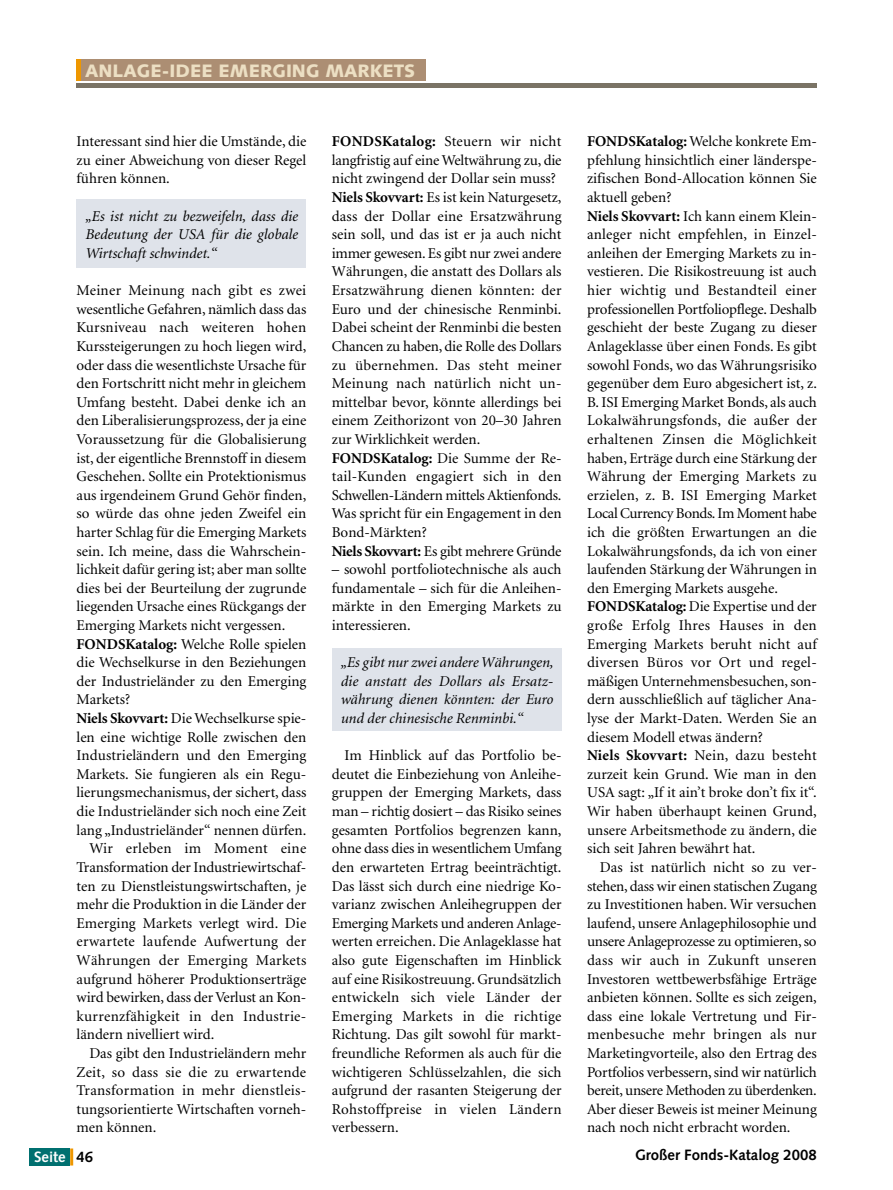
<style>
.page{position:relative;width:893px;height:1190px;background:#fff}
.page>*{position:absolute;margin:0;border:0;box-sizing:border-box;transform-origin:0 0}
.t1{font:900 18px "Syntax";color:#ecdfc3}
.t2{font:15px/18.6px "Minion";color:#000;text-align:justify}
.t3{font:italic 15px/18.6px "Minion";color:#000;text-align:justify}
.t4{font:15px "Minion";letter-spacing:.02em;color:#000}
.t5{font:700 15px "Syntax";color:#000}
.t6{font:700 15px "Syntax";color:#fff}
.s1{font-weight:700}
</style>
<div class="page">
<div style="left:332px;top:648px;width:229px;height:82px;background:#dfe3ea"></div>
<div style="left:77px;top:200px;width:229px;height:68px;background:#dfe3ea"></div>
<hr style="left:70px;top:1148px;width:3px;height:17px;background:#ee9700">
<div style="left:30px;top:1148px;width:40px;height:17px;background:#007070"></div>
<hr style="left:77px;top:83px;width:739px;height:4px;background:#7a7365">
<div style="left:77px;top:60px;width:348px;height:21px;background:#ac8e73"></div>
<hr style="left:77px;top:60px;width:4px;height:21px;background:#ee9700">
<p class="t1" style="left:85px;top:63px;width:331px">ANLAGE-IDEE EMERGING MARKETS</p>
<p class="t6" style="left:34px;top:1150px;width:33px">Seite</p>
<p class="t2" style="left:77px;top:133px;width:231px">Interessant sind hier die Umstände, die zu einer Abweichung von dieser Regel führen können.</p>
<p class="t3" style="left:85px;top:208px;width:214px">„Es ist nicht zu bezweifeln, dass die Bedeutung der USA für die globale Wirtschaft schwindet.“</p>
<p class="t4" style="left:77px;top:284px;width:231px">Meiner Meinung nach gibt es zwei</p>
<p class="t2" style="left:77px;top:301px;width:231px">wesentliche Gefahren, nämlich dass das</p>
<p class="t4" style="left:77px;top:322px;width:231px">Kursniveau nach weiteren hohen</p>
<p class="t2" style="left:77px;top:338px;width:231px">Kurssteigerungen zu hoch liegen wird,</p>
<p class="t2" style="left:77px;top:357px;width:231px">oder dass die wesentlichste Ursache für</p>
<p class="t2" style="left:77px;top:375px;width:231px">den Fortschritt nicht mehr in gleichem</p>
<p class="t2" style="left:77px;top:394px;width:231px">Umfang besteht. Dabei denke ich an</p>
<p class="t2" style="left:77px;top:412px;width:231px">den Liberalisierungsprozess, der ja eine</p>
<p class="t2" style="left:77px;top:431px;width:231px">Voraussetzung für die Globalisierung</p>
<p class="t2" style="left:77px;top:450px;width:231px">ist, der eigentliche Brennstoff in diesem</p>
<p class="t2" style="left:77px;top:468px;width:231px">Geschehen. Sollte ein Protektionismus</p>
<p class="t2" style="left:77px;top:487px;width:231px">aus irgendeinem Grund Gehör finden,</p>
<p class="t2" style="left:77px;top:505px;width:231px">so würde das ohne jeden Zweifel ein</p>
<p class="t2" style="left:77px;top:524px;width:231px">harter Schlag für die Emerging Markets</p>
<p class="t2" style="left:77px;top:543px;width:231px">sein. Ich meine, dass die Wahrschein-</p>
<p class="t2" style="left:77px;top:561px;width:231px">lichkeit dafür gering ist; aber man sollte</p>
<p class="t2" style="left:77px;top:580px;width:231px">dies bei der Beurteilung der zugrunde</p>
<p class="t2" style="left:77px;top:598px;width:231px">liegenden Ursache eines Rückgangs der</p>
<p class="t2" style="left:77px;top:617px;width:210px">Emerging Markets nicht vergessen.</p>
<p class="t2" style="left:77px;top:636px;width:231px"><span class="s1">FONDSKatalog:</span> Welche Rolle spielen</p>
<p class="t2" style="left:77px;top:654px;width:231px">die Wechselkurse in den Beziehungen</p>
<p class="t2" style="left:77px;top:673px;width:231px">der Industrieländer zu den Emerging</p>
<p class="t2" style="left:77px;top:691px;width:55px">Markets?</p>
<p class="t2" style="left:77px;top:710px;width:231px"><span class="s1">Niels Skovvart:</span> Die Wechselkurse spie-</p>
<p class="t2" style="left:77px;top:729px;width:231px">len eine wichtige Rolle zwischen den</p>
<p class="t2" style="left:77px;top:747px;width:231px">Industrieländern und den Emerging</p>
<p class="t2" style="left:77px;top:766px;width:231px">Markets. Sie fungieren als ein Regu-</p>
<p class="t2" style="left:77px;top:784px;width:231px">lierungsmechanismus, der sichert, dass</p>
<p class="t2" style="left:77px;top:803px;width:231px">die Industrieländer sich noch eine Zeit</p>
<p class="t2" style="left:77px;top:822px;width:231px">lang „Industrieländer“ nennen dürfen.</p>
<p class="t4" style="left:89px;top:842px;width:218px">Wir erleben im Moment eine</p>
<p class="t2" style="left:77px;top:859px;width:231px">Transformation der Industriewirtschaf-</p>
<p class="t2" style="left:77px;top:877px;width:231px">ten zu Dienstleistungswirtschaften, je</p>
<p class="t2" style="left:77px;top:896px;width:231px">mehr die Produktion in die Länder der</p>
<p class="t2" style="left:77px;top:915px;width:231px">Emerging Markets verlegt wird. Die</p>
<p class="t4" style="left:77px;top:935px;width:231px">erwartete laufende Aufwertung der</p>
<p class="t4" style="left:77px;top:954px;width:231px">Währungen der Emerging Markets</p>
<p class="t2" style="left:77px;top:970px;width:231px">aufgrund höherer Produktionserträge</p>
<p class="t2" style="left:77px;top:989px;width:231px">wird bewirken, dass der Verlust an Kon-</p>
<p class="t4" style="left:77px;top:1010px;width:231px">kurrenzfähigkeit in den Industrie-</p>
<p class="t2" style="left:77px;top:1026px;width:139px">ländern nivelliert wird.</p>
<p class="t2" style="left:89px;top:1045px;width:218px">Das gibt den Industrieländern mehr</p>
<p class="t2" style="left:77px;top:1063px;width:231px">Zeit, so dass sie die zu erwartende</p>
<p class="t4" style="left:77px;top:1084px;width:231px">Transformation in mehr dienstleis-</p>
<p class="t2" style="left:77px;top:1101px;width:231px">tungsorientierte Wirtschaften vorneh-</p>
<p class="t2" style="left:77px;top:1119px;width:81px">men können.</p>
<p class="t2" style="left:332px;top:133px;width:231px;text-align:left"><span class="s1">FONDSKatalog:</span> Steuern wir nicht langfristig auf eine Weltwährung zu, die nicht zwingend der Dollar sein muss?<br><span class="s1">Niels Skovvart:</span> Es ist kein Naturgesetz, dass der Dollar eine Ersatzwährung sein soll, und das ist er ja auch nicht immer gewesen. Es gibt nur zwei andere Währungen, die anstatt des Dollars als Ersatzwährung dienen könnten: der Euro und der chinesische Renminbi.<br>Dabei scheint der Renminbi die besten Chancen zu haben, die Rolle des Dollars zu übernehmen. Das steht meiner Meinung nach natürlich nicht un&shy;mittelbar bevor, könnte allerdings bei einem Zeithorizont von 20–30 Jahren zur Wirklichkeit werden.<br><span class="s1">FONDSKatalog:</span> Die Summe der Re&shy;tail-Kunden engagiert sich in den Schwellen-Ländern mittels Aktienfonds.<br>Was spricht für ein Engagement in den Bond-Märkten?<br><span class="s1">Niels Skovvart:</span> Es gibt mehrere Gründe</p>
<p class="t2" style="left:332px;top:561px;width:231px">– sowohl portfoliotechnische als auch fundamentale – sich für die Anleihen&shy;märkte in den Emerging Markets zu interessieren.</p>
<p class="t3" style="left:340px;top:654px;width:214px">„Es gibt nur zwei andere Währungen, die anstatt des Dollars als Ersatz&shy;währung dienen könnten: der Euro und der chinesische Renminbi.“</p>
<p class="t2" style="left:332px;top:747px;width:231px;text-indent:13px">Im Hinblick auf das Portfolio be&shy;deutet die Einbeziehung von Anleihe&shy;gruppen der Emerging Markets, dass man – richtig dosiert – das Risiko seines gesamten Portfolios begrenzen kann, ohne dass dies in wesentlichem Umfang den erwarteten Ertrag beeinträchtigt.<br>Das lässt sich durch eine niedrige Ko&shy;varianz zwischen Anleihegruppen der Emerging Markets und anderen Anlage&shy;werten erreichen. Die Anlageklasse hat also gute Eigenschaften im Hinblick auf eine Risikostreuung. Grundsätzlich entwickeln sich viele Länder der Emerging Markets in die richtige Richtung. Das gilt sowohl für markt&shy;freundliche Reformen als auch für die wichtigeren Schlüsselzahlen, die sich aufgrund der rasanten Steigerung der Rohstoffpreise in vielen Ländern verbessern.</p>
<p class="t2" style="left:587px;top:133px;width:231px;text-align:left"><span class="s1">FONDSKatalog:</span> Welche konkrete Em&shy;pfehlung hinsichtlich einer länderspe&shy;zifischen Bond-Allocation können Sie aktuell geben?<br><span class="s1">Niels Skovvart:</span> Ich kann einem Klein&shy;anleger nicht empfehlen, in Einzel&shy;anleihen der Emerging Markets zu in&shy;vestieren. Die Risikostreuung ist auch hier wichtig und Bestandteil einer professionellen Portfoliopflege. Deshalb geschieht der beste Zugang zu dieser Anlageklasse über einen Fonds. Es gibt sowohl Fonds, wo das Währungsrisiko gegenüber dem Euro abgesichert ist, z.<br>B. ISI Emerging Market Bonds, als auch Lokalwährungsfonds, die außer der erhaltenen Zinsen die Möglichkeit haben, Erträge durch eine Stärkung der Währung der Emerging Markets zu erzielen, z. B. ISI Emerging Market Local Currency Bonds. Im Moment habe ich die größten Erwartungen an die Lokalwährungsfonds, da ich von einer laufenden Stärkung der Währungen in den Emerging Markets ausgehe.<br><span class="s1">FONDSKatalog:</span> Die Expertise und der große Erfolg Ihres Hauses in den Emerging Markets beruht nicht auf diversen Büros vor Ort und regel&shy;mäßigen Unternehmensbesuchen, son&shy;dern ausschließlich auf täglicher Ana&shy;lyse der Markt-Daten. Werden Sie an diesem Modell etwas ändern?<br><span class="s1">Niels Skovvart:</span> Nein, dazu besteht zurzeit kein Grund. Wie man in den USA sagt: „If it ain’t broke don’t fix it“.<br>Wir haben überhaupt keinen Grund, unsere Arbeitsmethode zu ändern, die sich seit Jahren bewährt hat.</p>
<p class="t2" style="left:587px;top:859px;width:231px;text-indent:13px">Das ist natürlich nicht so zu ver&shy;stehen, dass wir einen statischen Zugang zu Investitionen haben. Wir versuchen laufend, unsere Anlagephilosophie und unsere Anlageprozesse zu optimieren, so dass wir auch in Zukunft unseren Investoren wettbewerbsfähige Erträge anbieten können. Sollte es sich zeigen, dass eine lokale Vertretung und Fir&shy;menbesuche mehr bringen als nur Marketingvorteile, also den Ertrag des Portfolios verbessern, sind wir natürlich bereit, unsere Methoden zu überdenken.<br>Aber dieser Beweis ist meiner Meinung nach noch nicht erbracht worden.</p>
<p class="t5" style="left:77px;top:1150px;width:18px">46</p>
<p class="t5" style="left:635px;top:1148px;width:183px">Großer Fonds-Katalog 2008</p>
</div>
